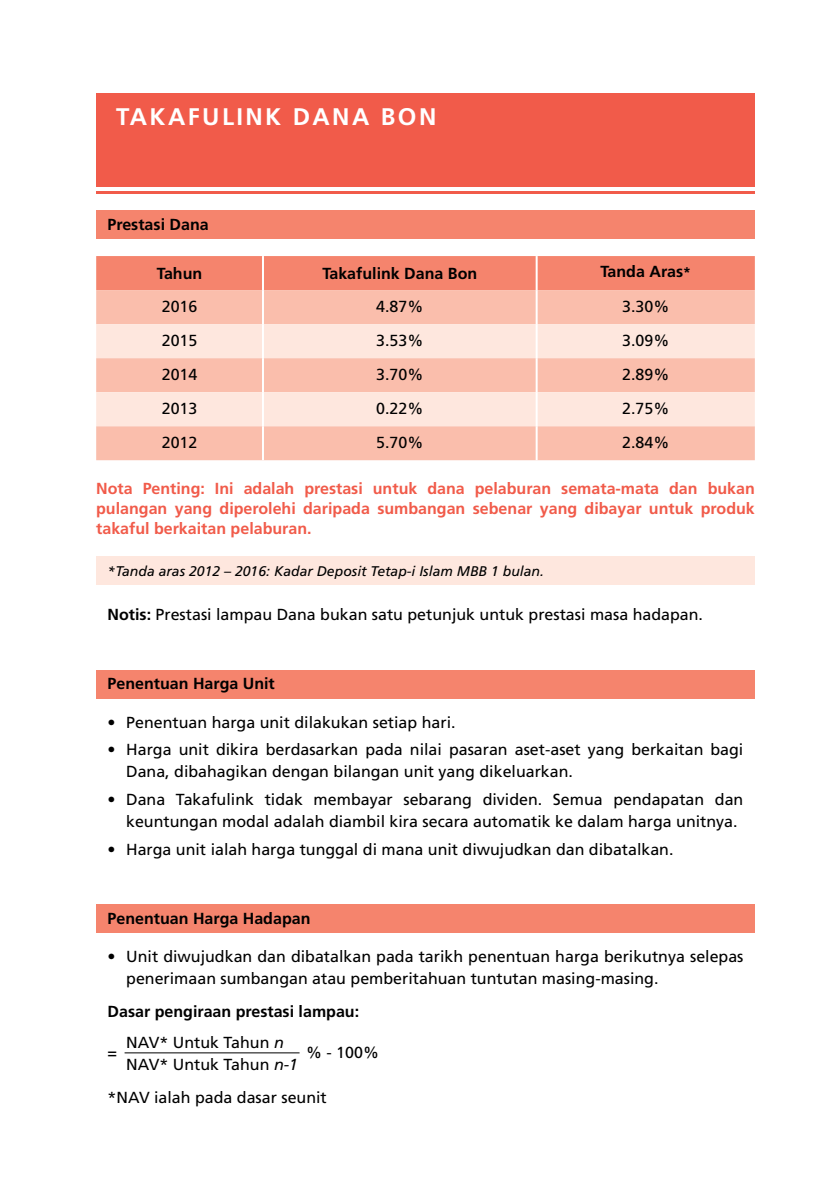
<style>
.page{position:relative;width:840px;height:1191px;background:#fff}
.page>*{position:absolute;margin:0;border:0;box-sizing:border-box;transform-origin:0 0}
.t1{font:700 24px "Frutiger";letter-spacing:.1em;color:#fff}
.t2{font:16px/22px "Frutiger";color:#000}
.t3{font:700 16px/20px "Frutiger";color:#f15b4a;text-align:justify}
.t4{font:700 16px "Frutiger";color:#000}
.t5{font:italic 14px "Frutiger";color:#000}
.s1{font-size:14px}
.s2{font-weight:700}
.s3{font-style:italic}
</style>
<div class="page">
<div style="left:96px;top:93px;width:658px;height:94px;background:#f15b4a"></div>
<hr style="left:96px;top:191px;width:658px;height:3px;background:#f15b4a">
<div style="left:96px;top:211px;width:658px;height:28px;background:#f5846d"></div>
<div style="left:96px;top:556px;width:658px;height:29px;background:#fee7de"></div>
<div style="left:96px;top:256px;width:658px;height:34px;background:#f5846d"></div>
<div style="left:96px;top:290px;width:658px;height:170px;background:#fabeac"></div>
<svg style="left:96px;top:324px;width:658px;height:102px;fill:#fee7de"></svg>
<hr style="left:262px;top:256px;width:2px;height:34px;background:#fff">
<hr style="left:535px;top:256px;width:2px;height:34px;background:#fff">
<hr style="left:262px;top:290px;width:2px;height:34px;background:#fff">
<hr style="left:535px;top:290px;width:2px;height:34px;background:#fff">
<hr style="left:262px;top:324px;width:2px;height:34px;background:#fff">
<hr style="left:535px;top:324px;width:2px;height:34px;background:#fff">
<hr style="left:262px;top:358px;width:2px;height:34px;background:#fff">
<hr style="left:535px;top:358px;width:2px;height:34px;background:#fff">
<hr style="left:262px;top:392px;width:2px;height:34px;background:#fff">
<hr style="left:535px;top:392px;width:2px;height:34px;background:#fff">
<hr style="left:262px;top:426px;width:2px;height:34px;background:#fff">
<hr style="left:535px;top:426px;width:2px;height:34px;background:#fff">
<div style="left:96px;top:670px;width:658px;height:28px;background:#f5846d"></div>
<div style="left:96px;top:904px;width:658px;height:29px;background:#f5846d"></div>
<hr style="left:124px;top:1052px;width:175px;height:1px;background:#000">
<h1 class="t1" style="left:116px;top:103px;width:321px">TAKAFULINK DANA BON</h1>
<p class="t4" style="left:107px;top:215px;width:103px">Prestasi Dana</p>
<p class="t4" style="left:157px;top:264px;width:47px">Tahun</p>
<p class="t4" style="left:322px;top:264px;width:156px">Takafulink Dana Bon</p>
<p class="t4" style="left:600px;top:262px;width:92px">Tanda Aras<span class="s1">*</span></p>
<p class="t2" style="left:162px;top:296px;width:37px">2016</p>
<p class="t2" style="left:376px;top:296px;width:49px">4.87%</p>
<p class="t2" style="left:621px;top:296px;width:49px">3.30%</p>
<p class="t2" style="left:162px;top:330px;width:37px">2015</p>
<p class="t2" style="left:376px;top:330px;width:49px">3.53%</p>
<p class="t2" style="left:621px;top:330px;width:49px">3.09%</p>
<p class="t2" style="left:162px;top:364px;width:37px">2014</p>
<p class="t2" style="left:376px;top:364px;width:49px">3.70%</p>
<p class="t2" style="left:622px;top:364px;width:49px">2.89%</p>
<p class="t2" style="left:162px;top:398px;width:37px">2013</p>
<p class="t2" style="left:376px;top:398px;width:49px">0.22%</p>
<p class="t2" style="left:622px;top:398px;width:49px">2.75%</p>
<p class="t2" style="left:162px;top:432px;width:37px">2012</p>
<p class="t2" style="left:376px;top:432px;width:49px">5.70%</p>
<p class="t2" style="left:622px;top:432px;width:49px">2.84%</p>
<p class="t3" style="left:96px;top:478px;width:659px">Nota Penting: Ini adalah prestasi untuk dana pelaburan semata-mata dan bukan pulangan yang diperolehi daripada sumbangan sebenar yang dibayar untuk produk takaful berkaitan pelaburan.</p>
<p class="t5" style="left:107px;top:562px;width:438px">*Tanda aras 2012 – 2016: Kadar Deposit Tetap-i Islam MBB 1 bulan.</p>
<p class="t2" style="left:107px;top:603px;width:596px"><span class="s2">Notis:</span> Prestasi lampau Dana bukan satu petunjuk untuk prestasi masa hadapan.</p>
<p class="t4" style="left:107px;top:674px;width:169px">Penentuan Harga Unit</p>
<p class="t2" style="left:107px;top:711px;width:349px">• Penentuan harga unit dilakukan setiap hari.</p>
<p class="t2" style="left:126px;top:738px;width:618px;text-indent:-19px">• Harga unit dikira berdasarkan pada nilai pasaran aset-aset yang berkaitan bagi<br>Dana, dibahagikan dengan bilangan unit yang dikeluarkan.</p>
<p class="t2" style="left:126px;top:788px;width:618px;text-indent:-19px">• Dana Takafulink tidak membayar sebarang dividen. Semua pendapatan dan keuntungan modal adalah diambil kira secara automatik ke dalam harga unitnya.</p>
<p class="t2" style="left:107px;top:838px;width:567px">• Harga unit ialah harga tunggal di mana unit diwujudkan dan dibatalkan.</p>
<p class="t4" style="left:107px;top:908px;width:204px">Penentuan Harga Hadapan</p>
<p class="t2" style="left:126px;top:945px;width:618px;text-indent:-19px">• Unit diwujudkan dan dibatalkan pada tarikh penentuan harga berikutnya selepas penerimaan sumbangan atau pemberitahuan tuntutan masing-masing.</p>
<p class="t4" style="left:107px;top:1002px;width:253px">Dasar pengiraan prestasi lampau:</p>
<p class="t2" style="left:107px;top:1041px;width:11px">=</p>
<p class="t2" style="left:126px;top:1031px;width:159px">NAV* Untuk Tahun <span class="s3">n</span></p>
<p class="t2" style="left:306px;top:1041px;width:74px">% - 100%</p>
<p class="t2" style="left:107px;top:1047px;width:221px;line-height:33.4px;text-indent:19px">NAV* Untuk Tahun <span class="s3">n-1 </span>*NAV ialah pada dasar seunit</p>
</div>
